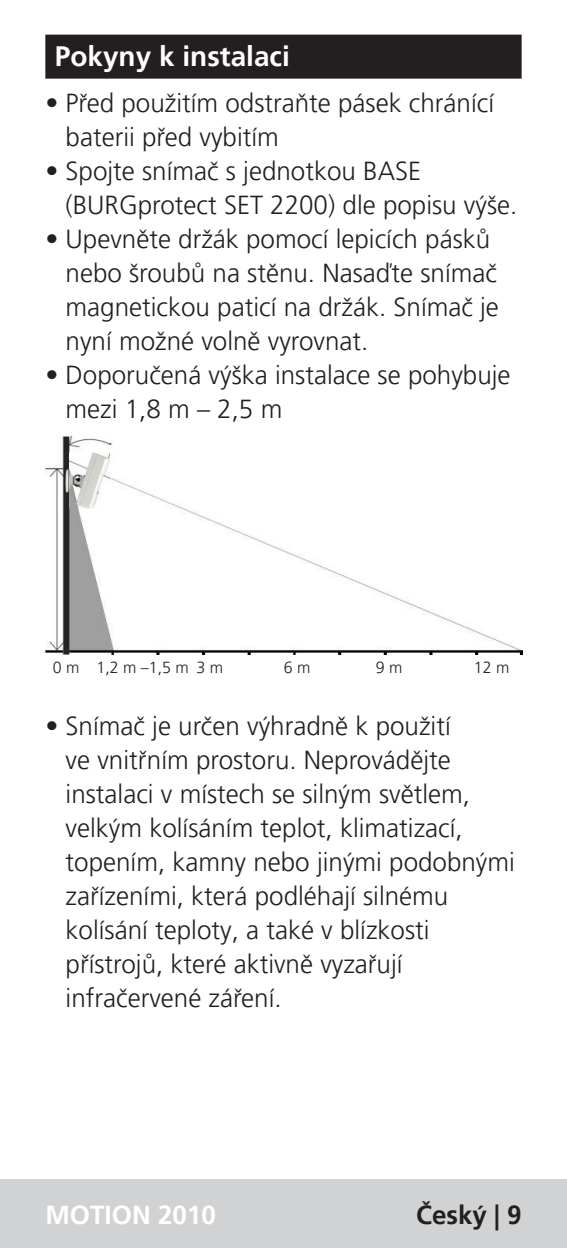
<style>
.page{position:relative;width:567px;height:1248px;background:#fff}
.page>*{position:absolute;margin:0;border:0;box-sizing:border-box;transform-origin:0 0}
.t1{font:700 28px "Frutiger LT Pro";color:#fff}
.t2{font:300 26px/34px "Frutiger LT Pro";color:#231f20}
.t3{font:700 26px "Frutiger LT Pro";color:#fff}
.t4{font:700 26px "Frutiger LT Pro";color:#231f20}
.t5{font:300 16px "Frutiger LT Pro";color:#231f20}
</style>
<div class="page">
<div style="left:0;top:1179px;width:567px;height:68px;background:#d1d2d4"></div>
<div style="left:45px;top:35px;width:477px;height:44px;background:#231f20"></div>
<img style="left:45px;top:435px;width:478px;height:219px">
<p class="t1" style="left:55px;top:40px;width:236px">Pokyny k instalaci</p>
<p class="t2" style="left:66px;top:86px;width:430px;text-indent:-20px">• Před použitím odstraňte pásek chránící baterii před vybitím</p>
<p class="t2" style="left:66px;top:154px;width:453px;text-indent:-20px">• Spojte snímač s jednotkou BASE (BURGprotect SET 2200) dle popisu výše.</p>
<p class="t2" style="left:66px;top:222px;width:435px;text-indent:-20px">• Upevněte držák pomocí lepicích pásků nebo šroubů na stěnu. Nasaďte snímač magnetickou paticí na držák. Snímač je nyní možné volně vyrovnat.</p>
<p class="t2" style="left:66px;top:358px;width:446px;text-indent:-20px">• Doporučená výška instalace se pohybuje mezi 1,8 m – 2,5 m</p>
<p class="t5" style="left:53px;top:658px;width:172px">0 m 1,2 m –1,5 m 3 m</p>
<p class="t5" style="left:284px;top:658px;width:28px">6 m</p>
<p class="t5" style="left:376px;top:658px;width:28px">9 m</p>
<p class="t5" style="left:474px;top:658px;width:37px">12 m</p>
<p class="t2" style="left:66px;top:709px;width:451px;text-indent:-20px">• Snímač je určen výhradně k použití<br>ve vnitřním prostoru. Neprovádějte instalaci v místech se silným světlem, velkým kolísáním teplot, klimatizací, topením, kamny nebo jinými podobnými zařízeními, která podléhají silnému kolísání teploty, a také v blízkosti přístrojů, které aktivně vyzařují infračervené záření.</p>
<p class="t3" style="left:45px;top:1199px;width:172px">MOTION 2010</p>
<p class="t4" style="left:416px;top:1199px;width:107px">Český | 9</p>
</div>
